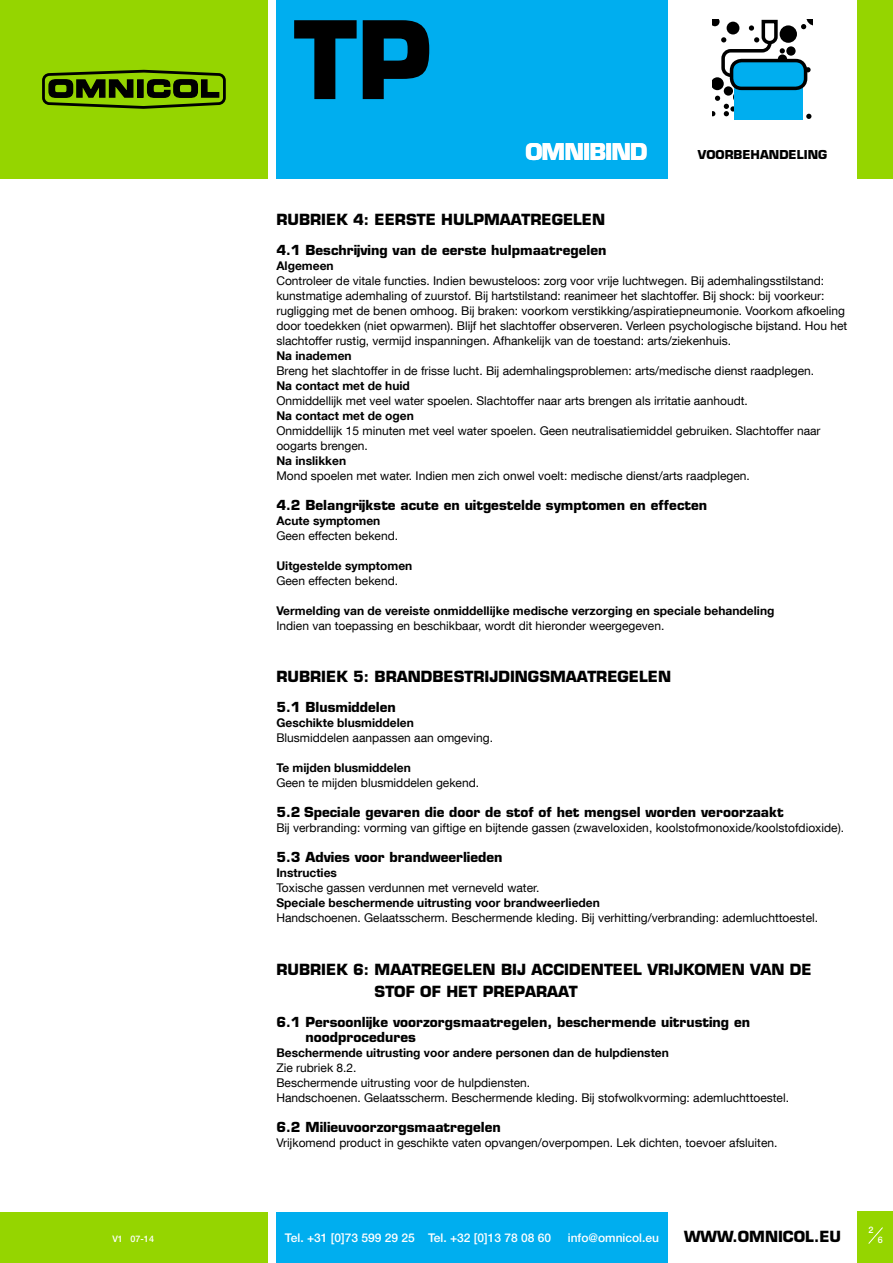
<style>
.page{position:relative;width:893px;height:1263px;background:#fff}
.page>*{position:absolute;margin:0;border:0;box-sizing:border-box;transform-origin:0 0}
.t1{font:700 105.15px "Eurostile";color:#000}
.t2{font:700 22.5px "Eurostile";letter-spacing:-.04em;color:#fff}
.t3{font:700 15px/22.5px "Eurostile";color:#000}
.t4{font:700 13.5px/15px "Eurostile";color:#000}
.t5{font:12px/15px "Helvetica Neue LT Com";color:#000}
.t6{font:700 12px "Helvetica Neue LT Com";color:#000}
.t7{font:500 12px "Helvetica Neue";color:#fff}
.t8{font:700 12px "Eurostile";color:#000}
.t9{font:500 9px "Helvetica Neue";color:#fff}
</style>
<div class="page">
<div style="left:0;top:0;width:268px;height:179px;background:#95d500"></div>
<div style="left:42px;top:73px;width:184px;height:32px;border:3px solid #000;border-radius:6px"></div>
<svg style="left:48px;top:79px;width:86px;height:19px"></svg>
<div style="left:138px;top:80px;width:5px;height:17px;background:#000"></div>
<div style="left:137px;top:79px;width:7px;height:19px;border:1px solid #000"></div>
<svg style="left:146px;top:79px;width:74px;height:19px"></svg>
<div style="left:276px;top:1212px;width:392px;height:51px;background:#00aeef"></div>
<div style="left:0;top:1212px;width:268px;height:51px;background:#95d500"></div>
<div style="left:857px;top:1211px;width:36px;height:52px;background:#95d500"></div>
<div style="left:857px;top:0;width:36px;height:179px;background:#95d500"></div>
<div style="left:276px;top:0;width:392px;height:179px;background:#00aeef"></div>
<svg style="left:868px;top:1227px;width:15px;height:17px"></svg>
<svg style="left:713px;top:20px;width:99px;height:99px"></svg>
<h1 class="t1" style="left:294px;top:-5px;width:139px">TP</h1>
<h2 class="t2" style="left:525px;top:138px;width:124px">OMNIBIND</h2>
<p class="t8" style="left:698px;top:147px;width:131px">VOORBEHANDELING</p>
<p class="t3" style="left:276px;top:208px;width:330px">RUBRIEK 4: EERSTE HULPMAATREGELEN</p>
<p class="t4" style="left:276px;top:242px;width:332px">4.1 Beschrijving van de eerste hulpmaatregelen</p>
<p class="t6" style="left:276px;top:258px;width:59px">Algemeen</p>
<p class="t5" style="left:276px;top:273px;width:572px">Controleer de vitale functies. Indien bewusteloos: zorg voor vrije luchtwegen. Bij ademhalingsstilstand: kunstmatige ademhaling of zuurstof. Bij hartstilstand: reanimeer het slachtoffer. Bij shock: bij voorkeur: rugligging met de benen omhoog. Bij braken: voorkom verstikking/aspiratiepneumonie. Voorkom afkoeling door toedekken (niet opwarmen). Blijf het slachtoffer observeren. Verleen psychologische bijstand. Hou het slachtoffer rustig, vermijd inspanningen. Afhankelijk van de toestand: arts/ziekenhuis.</p>
<p class="t6" style="left:276px;top:348px;width:77px">Na inademen</p>
<p class="t5" style="left:276px;top:363px;width:539px">Breng het slachtoffer in de frisse lucht. Bij ademhalingsproblemen: arts/medische dienst raadplegen.</p>
<p class="t6" style="left:276px;top:378px;width:135px">Na contact met de huid</p>
<p class="t5" style="left:276px;top:393px;width:473px">Onmiddellijk met veel water spoelen. Slachtoffer naar arts brengen als irritatie aanhoudt.</p>
<p class="t6" style="left:276px;top:408px;width:139px">Na contact met de ogen</p>
<p class="t5" style="left:276px;top:423px;width:546px">Onmiddellijk 15 minuten met veel water spoelen. Geen neutralisatiemiddel gebruiken. Slachtoffer naar oogarts brengen.</p>
<p class="t6" style="left:276px;top:453px;width:71px">Na inslikken</p>
<p class="t5" style="left:276px;top:468px;width:475px">Mond spoelen met water. Indien men zich onwel voelt: medische dienst/arts raadplegen.</p>
<p class="t4" style="left:276px;top:497px;width:432px">4.2 Belangrijkste acute en uitgestelde symptomen en effecten</p>
<p class="t6" style="left:276px;top:513px;width:105px">Acute symptomen</p>
<p class="t5" style="left:276px;top:528px;width:123px">Geen effecten bekend.</p>
<p class="t6" style="left:276px;top:558px;width:137px">Uitgestelde symptomen</p>
<p class="t5" style="left:276px;top:573px;width:123px">Geen effecten bekend.</p>
<p class="t6" style="left:276px;top:603px;width:499px">Vermelding van de vereiste onmiddellijke medische verzorging en speciale behandeling</p>
<p class="t5" style="left:276px;top:618px;width:389px">Indien van toepassing en beschikbaar, wordt dit hieronder weergegeven.</p>
<p class="t3" style="left:276px;top:665px;width:396px">RUBRIEK 5: BRANDBESTRIJDINGSMAATREGELEN</p>
<p class="t4" style="left:276px;top:700px;width:121px">5.1 Blusmiddelen</p>
<p class="t6" style="left:276px;top:715px;width:139px">Geschikte blusmiddelen</p>
<p class="t5" style="left:276px;top:730px;width:218px">Blusmiddelen aanpassen aan omgeving.</p>
<p class="t6" style="left:276px;top:760px;width:136px">Te mijden blusmiddelen</p>
<p class="t5" style="left:276px;top:775px;width:204px">Geen te mijden blusmiddelen gekend.</p>
<p class="t4" style="left:276px;top:805px;width:509px">5.2 Speciale gevaren die door de stof of het mengsel worden veroorzaakt</p>
<p class="t5" style="left:276px;top:820px;width:569px">Bij verbranding: vorming van giftige en bijtende gassen (zwaveloxiden, koolstofmonoxide/koolstofdioxide).</p>
<p class="t4" style="left:276px;top:850px;width:228px">5.3 Advies voor brandweerlieden</p>
<p class="t6" style="left:276px;top:865px;width:62px">Instructies</p>
<p class="t5" style="left:276px;top:880px;width:264px">Toxische gassen verdunnen met verneveld water.</p>
<p class="t6" style="left:276px;top:895px;width:325px">Speciale beschermende uitrusting voor brandweerlieden</p>
<p class="t5" style="left:276px;top:910px;width:543px">Handschoenen. Gelaatsscherm. Beschermende kleding. Bij verhitting/verbranding: ademluchttoestel.</p>
<p class="t3" style="left:375px;top:958px;width:439px;text-indent:-98px">RUBRIEK 6: MAATREGELEN BIJ ACCIDENTEEL VRIJKOMEN VAN DE<br>STOF OF HET PREPARAAT</p>
<p class="t4" style="left:306px;top:1015px;width:446px;text-indent:-29px">6.1 Persoonlijke voorzorgsmaatregelen, beschermende uitrusting en noodprocedures</p>
<p class="t6" style="left:276px;top:1045px;width:394px">Beschermende uitrusting voor andere personen dan de hulpdiensten</p>
<p class="t5" style="left:276px;top:1060px;width:514px">Zie rubriek 8.2.<br>Beschermende uitrusting voor de hulpdiensten.<br>Handschoenen. Gelaatsscherm. Beschermende kleding. Bij stofwolkvorming: ademluchttoestel.</p>
<p class="t4" style="left:276px;top:1120px;width:226px">6.2 Milieuvoorzorgsmaatregelen</p>
<p class="t5" style="left:276px;top:1135px;width:503px">Vrijkomend product in geschikte vaten opvangen/overpompen. Lek dichten, toevoer afsluiten.</p>
<p class="t9" style="left:868px;top:1225px;width:7px">2</p>
<p class="t9" style="left:112px;top:1233px;width:43px">V1 07-14</p>
<p class="t7" style="left:285px;top:1231px;width:268px">Tel. +31 [0]73 599 29 25 Tel. +32 [0]13 78 08 60</p>
<p class="t7" style="left:568px;top:1231px;width:93px">info@omnicol.eu</p>
<p class="t3" style="left:684px;top:1225px;width:159px">WWW.OMNICOL.EU</p>
<p class="t9" style="left:878px;top:1234px;width:7px">6</p>
</div>
